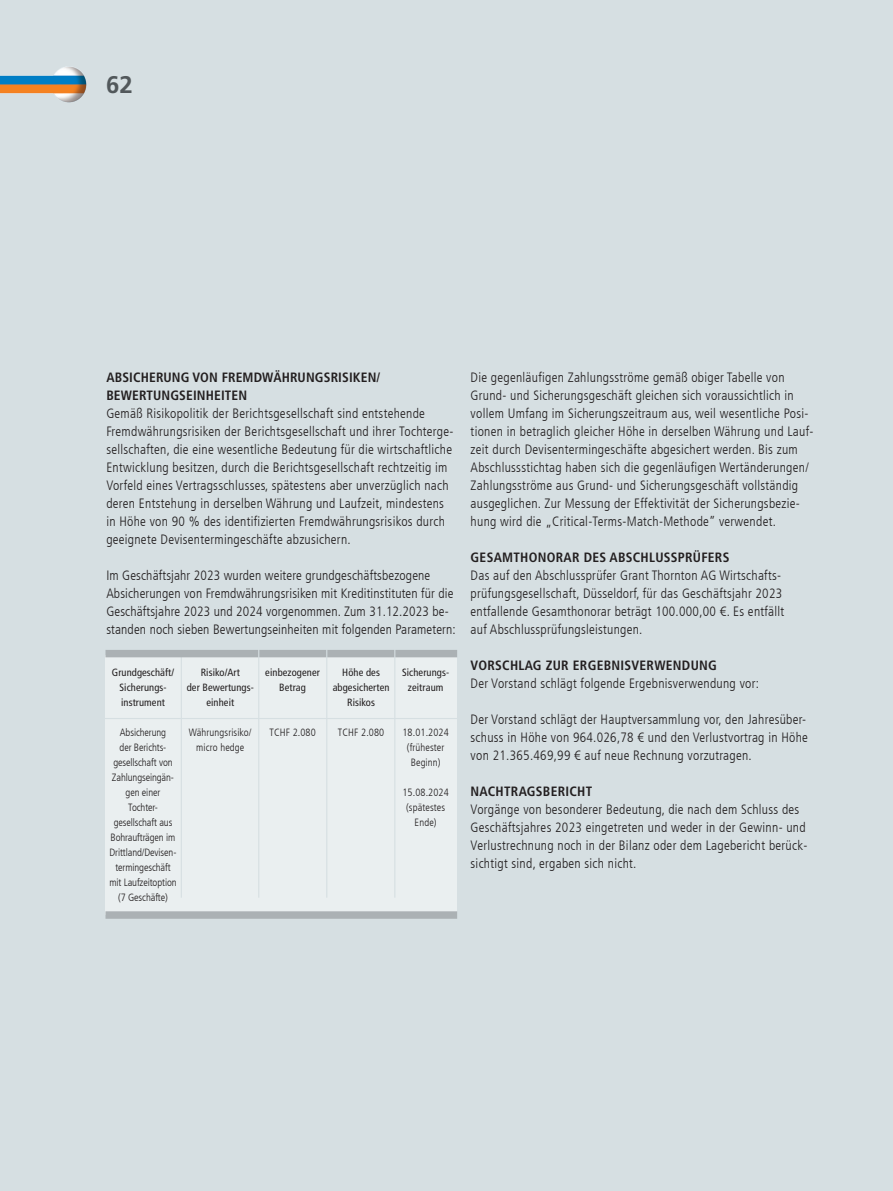
<style>
.page{position:relative;width:893px;height:1191px;background:#d6dfe2}
.page>*{position:absolute;margin:0;border:0;box-sizing:border-box;transform-origin:0 0}
.t1{font:700 24px "Frutiger LT Com";color:#52585b}
.t2{font:300 condensed 13.5px/18px "Frutiger LT Com";letter-spacing:.02em;color:#231f20}
.t3{font:700 condensed 13.5px/18px "Frutiger LT Com";letter-spacing:.02em;color:#231f20}
.t4{font:300 condensed 10.5px/15px "Frutiger LT Com";letter-spacing:-.01em;color:#231f20;text-align:center}
.t5{font:condensed 10.5px/15px "Frutiger LT Com";letter-spacing:.01em;color:#231f20;text-align:center}
.t6{font:300 condensed 10.5px/15px "Frutiger LT Com";letter-spacing:.01em;color:#231f20;text-align:center}
</style>
<div class="page">
<img style="left:0;top:66px;width:87px;height:37px">
<div style="left:105px;top:655px;width:352px;height:259px;background:#eaeff0"></div>
<hr style="left:83px;top:718px;width:375px;height:1px;background:#d6dfe2">
<hr style="left:181px;top:643px;width:1px;height:254px;background:#d6dfe2">
<svg style="left:105px;top:911px;width:352px;height:7px;background:#adb3b6"></svg>
<div style="left:105px;top:650px;width:352px;height:7px;background:#abb1b4"></div>
<hr style="left:258px;top:643px;width:1px;height:254px;background:#d6dfe2">
<hr style="left:326px;top:643px;width:1px;height:254px;background:#d6dfe2">
<hr style="left:394px;top:643px;width:1px;height:254px;background:#d6dfe2">
<h1 class="t1" style="left:106px;top:70px;width:28px">62</h1>
<p class="t3" style="left:106px;top:369px;width:276px">ABSICHERUNG VON FREMDWÄHRUNGSRISIKEN/<br>BEWERTUNGSEINHEITEN</p>
<p class="t2" style="left:106px;top:405px;width:349px">Gemäß Risikopolitik der Berichtsgesellschaft sind entstehende Fremdwährungsrisiken der Berichtsgesellschaft und ihrer Tochterge&shy;sellschaften, die eine wesentliche Bedeutung für die wirtschaftliche Entwicklung besitzen, durch die Berichtsgesellschaft rechtzeitig im Vorfeld eines Vertragsschlusses, spätestens aber unverzüglich nach deren Entstehung in derselben Währung und Laufzeit, mindestens in Höhe von 90 % des identifizierten Fremdwährungsrisikos durch geeignete Devisentermingeschäfte abzusichern.</p>
<p class="t2" style="left:106px;top:567px;width:351px">Im Geschäftsjahr 2023 wurden weitere grundgeschäftsbezogene Absicherungen von Fremdwährungsrisiken mit Kreditinstituten für die Geschäftsjahre 2023 und 2024 vorgenommen. Zum 31.12.2023 be&shy;standen noch sieben Bewertungseinheiten mit folgenden Parametern:</p>
<p class="t5" style="left:112px;top:664px;width:64px">Grundgeschäft/<br>Sicherungs&shy;instrument</p>
<p class="t4" style="left:109px;top:724px;width:69px">Absicherung<br>der Berichts&shy;gesellschaft von<br>Zahlungseingän&shy;gen einer<br>Tochter&shy;gesellschaft aus<br>Bohraufträgen im<br>Drittland/Devisen&shy;termingeschäft mit Laufzeitoption (7 Geschäfte)</p>
<p class="t5" style="left:187px;top:664px;width:69px">Risiko/Art<br>der Bewertungs&shy;einheit</p>
<p class="t6" style="left:189px;top:724px;width:64px">Währungsrisiko/ micro hedge</p>
<p class="t5" style="left:265px;top:664px;width:56px">einbezogener<br>Betrag</p>
<p class="t4" style="left:269px;top:724px;width:48px">TCHF 2.080</p>
<p class="t5" style="left:333px;top:664px;width:58px">Höhe des abgesicherten<br>Risikos</p>
<p class="t4" style="left:338px;top:724px;width:48px">TCHF 2.080</p>
<p class="t5" style="left:402px;top:664px;width:49px">Sicherungs&shy;zeitraum</p>
<p class="t6" style="left:402px;top:724px;width:48px">18.01.2024 (frühester<br>Beginn)</p>
<p class="t6" style="left:402px;top:784px;width:48px">15.08.2024 (spätestes<br>Ende)</p>
<p class="t2" style="left:471px;top:368px;width:344px">Die gegenläufigen Zahlungsströme gemäß obiger Tabelle von Grund- und Sicherungsgeschäft gleichen sich voraussichtlich in vollem Umfang im Sicherungszeitraum aus, weil wesentliche Posi&shy;tionen in betraglich gleicher Höhe in derselben Währung und Lauf&shy;zeit durch Devisentermingeschäfte abgesichert werden. Bis zum Abschlussstichtag haben sich die gegenläufigen Wertänderungen/ Zahlungsströme aus Grund- und Sicherungsgeschäft vollständig ausgeglichen. Zur Messung der Effektivität der Sicherungsbezie&shy;hung wird die „Critical-Terms-Match-Methode” verwendet.</p>
<p class="t3" style="left:471px;top:548px;width:260px">GESAMTHONORAR DES ABSCHLUSSPRÜFERS</p>
<p class="t2" style="left:471px;top:566px;width:315px">Das auf den Abschlussprüfer Grant Thornton AG Wirtschafts&shy;prüfungsgesellschaft, Düsseldorf, für das Geschäftsjahr 2023 entfallende Gesamthonorar beträgt 100.000,00 €. Es entfällt auf Abschlussprüfungsleistungen.</p>
<p class="t3" style="left:471px;top:656px;width:248px">VORSCHLAG ZUR ERGEBNISVERWENDUNG</p>
<p class="t2" style="left:471px;top:674px;width:290px">Der Vorstand schlägt folgende Ergebnisverwendung vor:</p>
<p class="t2" style="left:471px;top:710px;width:339px">Der Vorstand schlägt der Hauptversammlung vor, den Jahresüber&shy;schuss in Höhe von 964.026,78 € und den Verlustvortrag in Höhe von 21.365.469,99 € auf neue Rechnung vorzutragen.</p>
<p class="t3" style="left:471px;top:782px;width:123px">NACHTRAGSBERICHT</p>
<p class="t2" style="left:471px;top:800px;width:338px">Vorgänge von besonderer Bedeutung, die nach dem Schluss des Geschäftsjahres 2023 eingetreten und weder in der Gewinn- und Verlustrechnung noch in der Bilanz oder dem Lagebericht berück&shy;sichtigt sind, ergaben sich nicht.</p>
</div>
